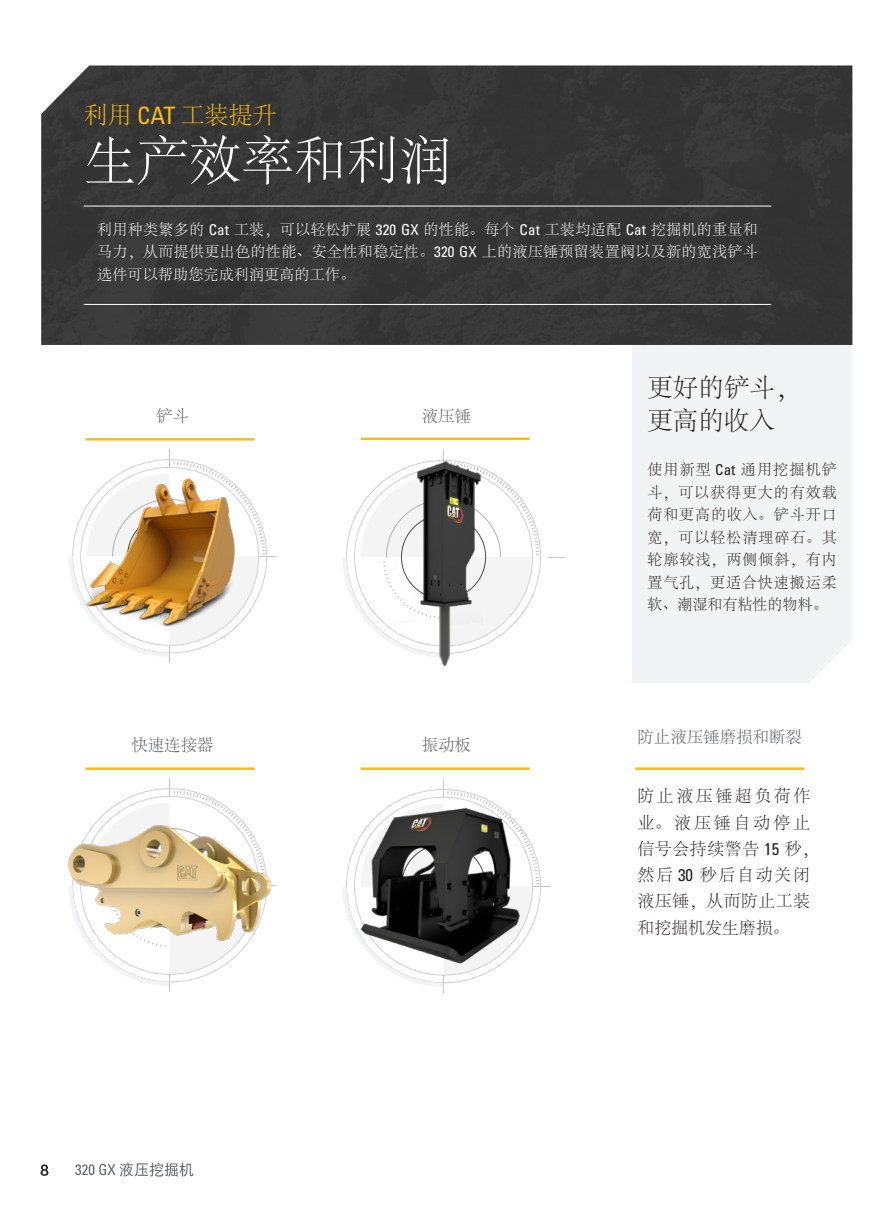
<style>
.page{position:relative;width:893px;height:1212px;background:#fff}
.page>*{position:absolute;margin:0;border:0;box-sizing:border-box;transform-origin:0 0}
.t1{font:300 52.5px "Adobe Song Std";color:#fff}
.t2{font:300 25.5px/33px "Adobe Song Std";color:#231f20}
.t3{font:300 24px "Adobe Song Std";color:#fcba13}
.t4{font:300 16.95px/26.2px "Adobe Song Std";letter-spacing:.07em;color:#231f20}
.t5{font:300 16.5px "Adobe Song Std";color:#535759}
.t6{font:300 15px/22.5px "Adobe Song Std";letter-spacing:.02em;color:#fff;text-align:justify}
.t7{font:300 15px/22.5px "Adobe Song Std";letter-spacing:.06em;color:#231f20;text-align:justify}
.s1{font-family:"Univers LTCYR 57";font-weight:400;font-stretch:condensed}
</style>
<div class="page">
<div style="left:632px;top:345px;width:220px;height:338px;background:#f2f3f4"></div>
<div style="left:41px;top:66px;width:811px;height:279px;background:#363637"></div>
<hr style="left:84px;top:206px;width:687px;height:1px;background:#fff">
<hr style="left:84px;top:304px;width:687px;height:1px;background:#fff">
<hr style="left:635px;top:767px;width:169px;height:3px;background:#fcba13">
<svg style="left:548px;top:557px;width:17px;height:1px"></svg>
<svg style="left:343px;top:450px;width:197px;height:196px"></svg>
<hr style="left:361px;top:438px;width:169px;height:2px;background:#fcba13">
<img style="left:397px;top:455px;width:85px;height:210px">
<svg style="left:100px;top:449px;width:176px;height:214px"></svg>
<hr style="left:86px;top:438px;width:169px;height:2px;background:#fcba13">
<img style="left:69px;top:474px;width:186px;height:154px">
<svg style="left:109px;top:778px;width:167px;height:214px"></svg>
<hr style="left:86px;top:767px;width:169px;height:3px;background:#fcba13">
<img style="left:68px;top:799px;width:205px;height:166px">
<hr style="left:361px;top:767px;width:169px;height:3px;background:#fcba13">
<svg style="left:343px;top:779px;width:207px;height:214px"></svg>
<img style="left:358px;top:801px;width:168px;height:168px">
<svg style="left:41px;top:1164px;width:7px;height:12px"></svg>
<svg style="left:75px;top:1162px;width:118px;height:15px"></svg>
<h3 class="t3" style="left:84px;top:103px;width:195px">利用 <span class="s1">CAT</span> 工装提升</h3>
<h1 class="t1" style="left:84px;top:132px;width:369px">生产效率和利润</h1>
<p class="t6" style="left:97px;top:218px;width:662px">利用种类繁多的 <span class="s1">Cat</span> 工装，可以轻松扩展 <span class="s1">320 GX</span> 的性能。每个 <span class="s1">Cat</span> 工装均适配 <span class="s1">Cat</span> 挖掘机的重量和马力，从而提供更出色的性能、安全性和稳定性。<span class="s1">320 GX</span> 上的液压锤预留装置阀以及新的宽浅铲斗选件可以帮助您完成利润更高的工作。</p>
<p class="t5" style="left:156px;top:407px;width:34px">铲斗</p>
<p class="t5" style="left:422px;top:407px;width:51px">液压锤</p>
<p class="t5" style="left:131px;top:736px;width:84px">快速连接器</p>
<p class="t5" style="left:422px;top:736px;width:51px">振动板</p>
<h2 class="t2" style="left:647px;top:372px;width:155px">更好的铲斗，更高的收入</h2>
<p class="t7" style="left:647px;top:459px;width:191px">使用新型 <span class="s1">Cat</span> 通用挖掘机铲斗，可以获得更大的有效载荷和更高的收入。铲斗开口宽，可以轻松清理碎石。其轮廓较浅，两侧倾斜，有内置气孔，更适合快速搬运柔软、潮湿和有粘性的物料。</p>
<p class="t5" style="left:637px;top:728px;width:166px">防止液压锤磨损和断裂</p>
<p class="t4" style="left:637px;top:784px;width:183px">防止液压锤超负荷作业。液压锤自动停止信号会持续警告 <span class="s1">15</span> 秒，然后 <span class="s1">30</span> 秒后自动关闭液压锤，从而防止工装和挖掘机发生磨损。</p>
</div>
